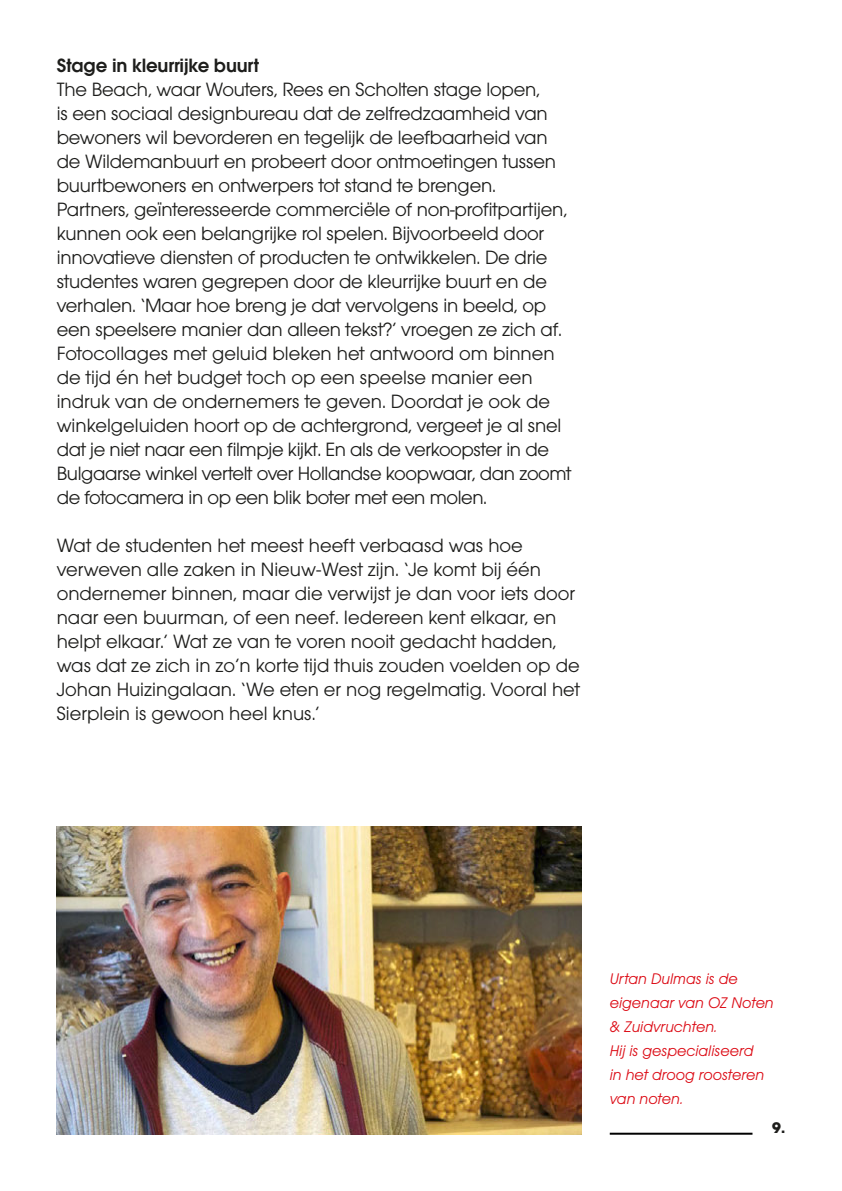
<style>
.page{position:relative;width:842px;height:1191px;background:#fff}
.page>*{position:absolute;margin:0;border:0;box-sizing:border-box;transform-origin:0 0}
.t1{font:20px/24px "Avant Gar Got Itc T";letter-spacing:-.01em;color:#1d1d1b}
.t2{font:600 20px "Avant Gar Got Itc T";letter-spacing:-.01em;color:#1d1d1b}
.t3{font:16px/24px "Avant Gar Got Itc T Book Obli";color:#dc0a14}
.t4{font:700 16px "Avant Gar Got Itc T";color:#1d1d1b}
</style>
<div class="page">
<img style="left:57px;top:826px;width:525px;height:308px">
<hr style="left:610px;top:1132px;width:142px;height:2px;background:#000">
<p class="t2" style="left:57px;top:54px;width:204px">Stage in kleurrijke buurt</p>
<p class="t1" style="left:57px;top:77px;width:501px">The Beach, waar Wouters, Rees en Scholten stage lopen, is een sociaal designbureau dat de zelfredzaamheid van bewoners wil bevorderen en tegelijk de leefbaarheid van de Wildemanbuurt en probeert door ontmoetingen tussen buurtbewoners en ontwerpers tot stand te brengen.</p>
<p class="t1" style="left:57px;top:197px;width:512px">Partners, geïnteresseerde commerciële of non-profitpartijen, kunnen ook een belangrijke rol spelen. Bijvoorbeeld door innovatieve diensten of producten te ontwikkelen. De drie studentes waren gegrepen door de kleurrijke buurt en de</p>
<p class="t1" style="left:57px;top:293px;width:516px">verhalen. ‘Maar hoe breng je dat vervolgens in beeld, op een speelsere manier dan alleen tekst?’ vroegen ze zich af.<br>Fotocollages met geluid bleken het antwoord om binnen de tijd én het budget toch op een speelse manier een indruk van de ondernemers te geven. Doordat je ook de winkelgeluiden hoort op de achtergrond, vergeet je al snel dat je niet naar een filmpje kijkt. En als de verkoopster in de Bulgaarse winkel vertelt over Hollandse koopwaar, dan zoomt de fotocamera in op een blik boter met een molen.</p>
<p class="t1" style="left:57px;top:533px;width:525px">Wat de studenten het meest heeft verbaasd was hoe verweven alle zaken in Nieuw-West zijn. ‘Je komt bij één ondernemer binnen, maar die verwijst je dan voor iets door naar een buurman, of een neef. Iedereen kent elkaar, en helpt elkaar.’ Wat ze van te voren nooit gedacht hadden, was dat ze zich in zo’n korte tijd thuis zouden voelden op de Johan Huizingalaan. ‘We eten er nog regelmatig. Vooral het Sierplein is gewoon heel knus.’</p>
<p class="t3" style="left:610px;top:966px;width:166px">Urtan Dulmas is de eigenaar van OZ Noten &amp; Zuidvruchten.</p>
<p class="t3" style="left:610px;top:1038px;width:145px">Hij is gespecialiseerd</p>
<p class="t3" style="left:610px;top:1062px;width:156px">in het droog roosteren van noten.</p>
<p class="t4" style="left:772px;top:1118px;width:14px">9.</p>
</div>
